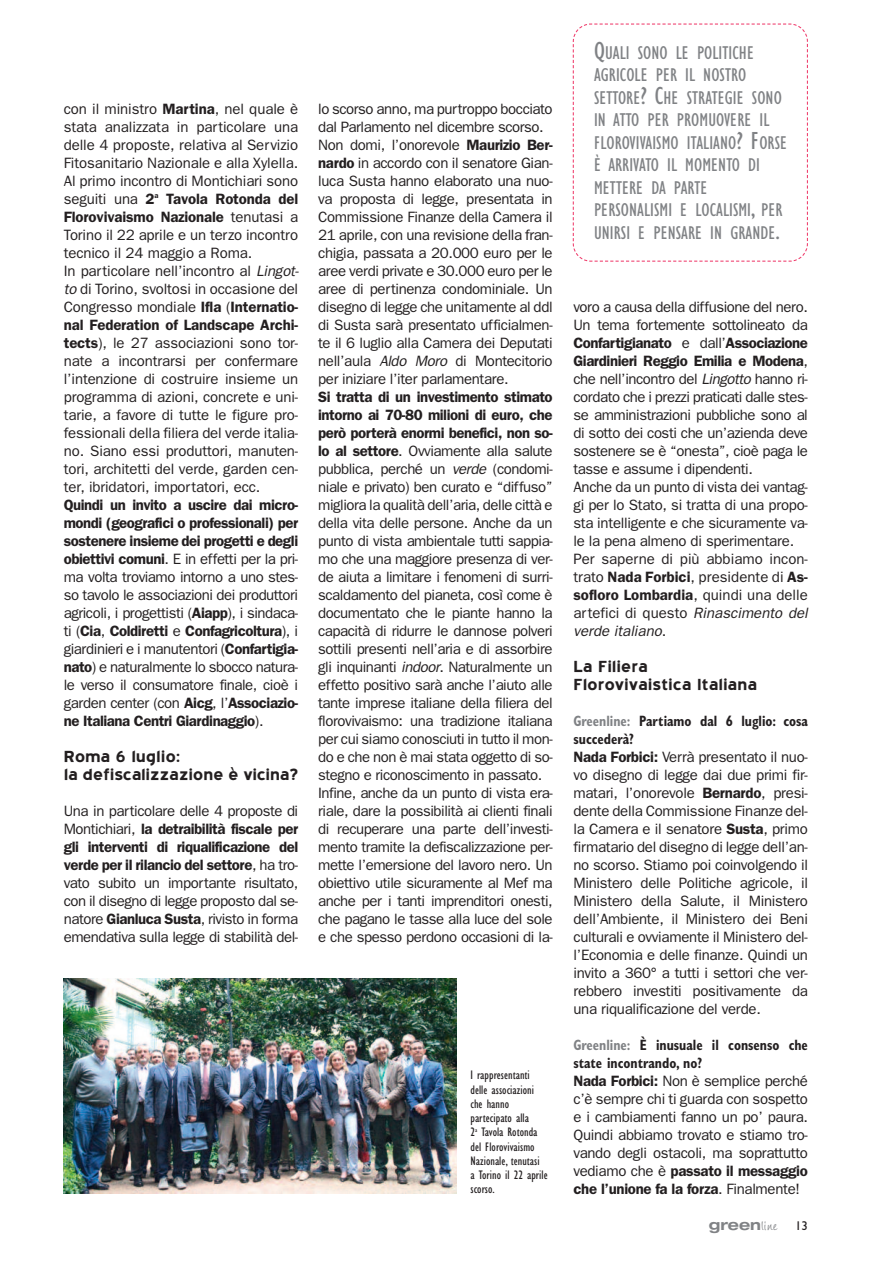
<style>
.page{position:relative;width:893px;height:1263px;background:#fff}
.page>*{position:absolute;margin:0;border:0;box-sizing:border-box;transform-origin:0 0}
.t1{font:19.5px/18px "Blue Highway";color:#231f20}
.t2{font:condensed 19.2px/22.5px "Gill Sans";letter-spacing:.005em;color:#808285}
.t3{font:15px/18px "Franklin Gothic";letter-spacing:-.025em;color:#231f20}
.t4{font:700 condensed 15px/18px "Gill Sans";color:#231f20;scale:.9 1}
.t5{font:700 expanded 14.7px "Helvetica Neue";color:#808285}
.t6{font:condensed 12.75px/14.2px "Gill Sans";letter-spacing:.005em;color:#231f20}
.s1{font-weight:600}
.s2{font-style:italic}
.s3{font-size:25.5px}
.s4{color:#808285}
.s5{font-family:"Wiesbaden Swing";font-weight:400;font-stretch:normal;font-size:21px}
.s6{font-family:"Gill Sans";font-weight:400;font-stretch:normal;font-size:12.75px;color:#231f20}
</style>
<div class="page">
<svg style="left:572px;top:23px;width:236px;height:239px"></svg>
<img style="left:64px;top:978px;width:392px;height:215px">
<p class="t3" style="left:64px;top:99px;width:237px">con il ministro <span class="s1">Martina</span>, nel quale è stata analizzata in particolare una delle 4 proposte, relativa al Servizio Fitosanitario Nazionale e alla Xylella.<br>Al primo incontro di Montichiari sono seguiti una <span class="s1">2</span><sup>a</sup> <span class="s1">Tavola Rotonda del Florovivaismo Nazionale</span> tenutasi a Torino il 22 aprile e un terzo incontro tecnico il 24 maggio a Roma.<br>In particolare nell’incontro al <span class="s2">Lingot&shy;to</span> di Torino, svoltosi in occasione del Congresso mondiale <span class="s1">Ifla</span> (<span class="s1">Internatio&shy;nal Federation of Landscape Archi&shy;tects</span>), le 27 associazioni sono tor&shy;nate a incontrarsi per confermare l’intenzione di costruire insieme un programma di azioni, concrete e uni&shy;tarie, a favore di tutte le figure pro&shy;fessionali della filiera del verde italia&shy;no. Siano essi produttori, manuten&shy;tori, architetti del verde, garden cen&shy;ter, ibridatori, importatori, ecc.</p>
<p class="t3" style="left:64px;top:495px;width:236px;text-align:justify"><span class="s1">Quindi un invito a uscire dai micro&shy;mondi (geografici o professionali) per sostenere insieme dei progetti e degli obiettivi comuni</span>. E in effetti per la pri&shy;ma volta troviamo intorno a uno stes&shy;so tavolo le associazioni dei produttori agricoli, i progettisti (<span class="s1">Aiapp</span>), i sindaca&shy;ti (<span class="s1">Cia</span>, <span class="s1">Coldiretti</span> e <span class="s1">Confagricoltura</span>), i giardinieri e i manutentori (<span class="s1">Confartigia&shy;nato</span>) e naturalmente lo sbocco natura&shy;le verso il consumatore finale, cioè i garden center (con <span class="s1">Aicg</span>, l’<span class="s1">Associazio&shy;ne Italiana Centri Giardinaggio</span>).</p>
<h1 class="t1" style="left:64px;top:746px;width:236px">Roma 6 luglio:<br>la defiscalizzazione è vicina?</h1>
<p class="t3" style="left:64px;top:801px;width:236px;text-align:justify">Una in particolare delle 4 proposte di Montichiari, <span class="s1">la detraibilità fiscale per gli interventi di riqualificazione del verde per il rilancio del settore</span>, ha tro&shy;vato subito un importante risultato, con il disegno di legge proposto dal se&shy;natore <span class="s1">Gianluca Susta</span>, rivisto in forma emendativa sulla legge di stabilità del-</p>
<p class="t3" style="left:318px;top:99px;width:236px">lo scorso anno, ma purtroppo bocciato dal Parlamento nel dicembre scorso.<br>Non domi, l’onorevole <span class="s1">Maurizio Ber&shy;nardo</span> in accordo con il senatore Gian&shy;luca Susta hanno elaborato una nuo&shy;va proposta di legge, presentata in Commissione Finanze della Camera il 21 aprile, con una revisione della fran&shy;chigia, passata a 20.000 euro per le aree verdi private e 30.000 euro per le aree di pertinenza condominiale. Un disegno di legge che unitamente al ddl di Susta sarà presentato ufficialmen&shy;te il 6 luglio alla Camera dei Deputati nell’aula <span class="s2">Aldo Moro</span> di Montecitorio per iniziare l’iter parlamentare.</p>
<p class="t3" style="left:318px;top:387px;width:236px"><span class="s1">Si tratta di un investimento stimato intorno ai 70-80 milioni di euro, che però porterà enormi benefici, non so&shy;lo al settore</span>. Ovviamente alla salute pubblica, perché un <span class="s2">verde</span> (condomi&shy;niale e privato) ben curato e “diffuso” migliora la qualità dell’aria, delle città e della vita delle persone. Anche da un punto di vista ambientale tutti sappia&shy;mo che una maggiore presenza di ver&shy;de aiuta a limitare i fenomeni di surri&shy;scaldamento del pianeta, così come è documentato che le piante hanno la capacità di ridurre le dannose polveri sottili presenti nell’aria e di assorbire gli inquinanti <span class="s2">indoor</span>. Naturalmente un effetto positivo sarà anche l’aiuto alle tante imprese italiane della filiera del florovivaismo: una tradizione italiana per cui siamo conosciuti in tutto il mon&shy;do e che non è mai stata oggetto di so&shy;stegno e riconoscimento in passato.<br>Infine, anche da un punto di vista era&shy;riale, dare la possibilità ai clienti finali di recuperare una parte dell’investi&shy;mento tramite la defiscalizzazione per&shy;mette l’emersione del lavoro nero. Un obiettivo utile sicuramente al Mef ma anche per i tanti imprenditori onesti, che pagano le tasse alla luce del sole e che spesso perdono occasioni di la-</p>
<p class="t6" style="left:470px;top:1069px;width:79px">I rappresentanti delle associazioni che hanno partecipato alla<br>2<sup>a</sup> Tavola Rotonda del Florovivaismo<br>Nazionale, tenutasi<br>a Torino il 22 aprile scorso.</p>
<p class="t2" style="left:594px;top:43px;width:195px"><span class="s3">Q</span>UALI SONO LE POLITICHE<br>AGRICOLE PER IL NOSTRO<br>SETTORE<span class="s3">? C</span>HE STRATEGIE SONO<br>IN ATTO PER PROMUOVERE IL<br>FLOROVIVAISMO ITALIANO<span class="s3">? F</span>ORSE<br>È ARRIVATO IL MOMENTO DI<br>METTERE DA PARTE<br>PERSONALISMI E LOCALISMI<span class="s3">,</span> PER<br>UNIRSI E PENSARE IN GRANDE<span class="s3">.</span></p>
<p class="t3" style="left:573px;top:297px;width:236px">voro a causa della diffusione del nero.<br>Un tema fortemente sottolineato da <span class="s1">Confartigianato</span> e dall’<span class="s1">Associazione Giardinieri Reggio Emilia e Modena</span>, che nell’incontro del <span class="s2">Lingotto</span> hanno ri&shy;cordato che i prezzi praticati dalle stes&shy;se amministrazioni pubbliche sono al di sotto dei costi che un’azienda deve sostenere se è “onesta”, cioè paga le tasse e assume i dipendenti.<br>Anche da un punto di vista dei vantag&shy;gi per lo Stato, si tratta di una propo&shy;sta intelligente e che sicuramente va&shy;le la pena almeno di sperimentare.<br>Per saperne di più abbiamo incon&shy;trato <span class="s1">Nada Forbici</span>, presidente di <span class="s1">As&shy;sofloro Lombardia</span>, quindi una delle artefici di questo <span class="s2">Rinascimento del verde italiano</span>.</p>
<h1 class="t1" style="left:573px;top:656px;width:185px">La Filiera<br>Florovivaistica Italiana</h1>
<p class="t4" style="left:573px;top:713px;width:262px"><span class="s4">Greenline:</span> Partiamo dal 6 luglio: cosa succederà?</p>
<p class="t3" style="left:573px;top:747px;width:236px;text-align:justify"><span class="s1">Nada Forbici:</span> Verrà presentato il nuo&shy;vo disegno di legge dai due primi fir&shy;matari, l’onorevole <span class="s1">Bernardo</span>, presi&shy;dente della Commissione Finanze del&shy;la Camera e il senatore <span class="s1">Susta</span>, primo firmatario del disegno di legge dell’an&shy;no scorso. Stiamo poi coinvolgendo il Ministero delle Politiche agricole, il Ministero della Salute, il Ministero dell’Ambiente, il Ministero dei Beni culturali e ovviamente il Ministero del&shy;l’Economia e delle finanze. Quindi un invito a 360° a tutti i settori che ver&shy;rebbero investiti positivamente da una riqualificazione del verde.</p>
<p class="t4" style="left:573px;top:1037px;width:262px"><span class="s4">Greenline:</span> È inusuale il consenso che state incontrando, no?</p>
<p class="t3" style="left:573px;top:1071px;width:236px;text-align:justify"><span class="s1">Nada Forbici:</span> Non è semplice perché c’è sempre chi ti guarda con sospetto e i cambiamenti fanno un po’ paura.<br>Quindi abbiamo trovato e stiamo tro&shy;vando degli ostacoli, ma soprattutto vediamo che è <span class="s1">passato il messaggio che l’unione fa la forza</span>. Finalmente!</p>
<p class="t5" style="left:709px;top:1219px;width:101px">green<span class="s5">line</span> <span class="s6">13</span></p>
</div>
